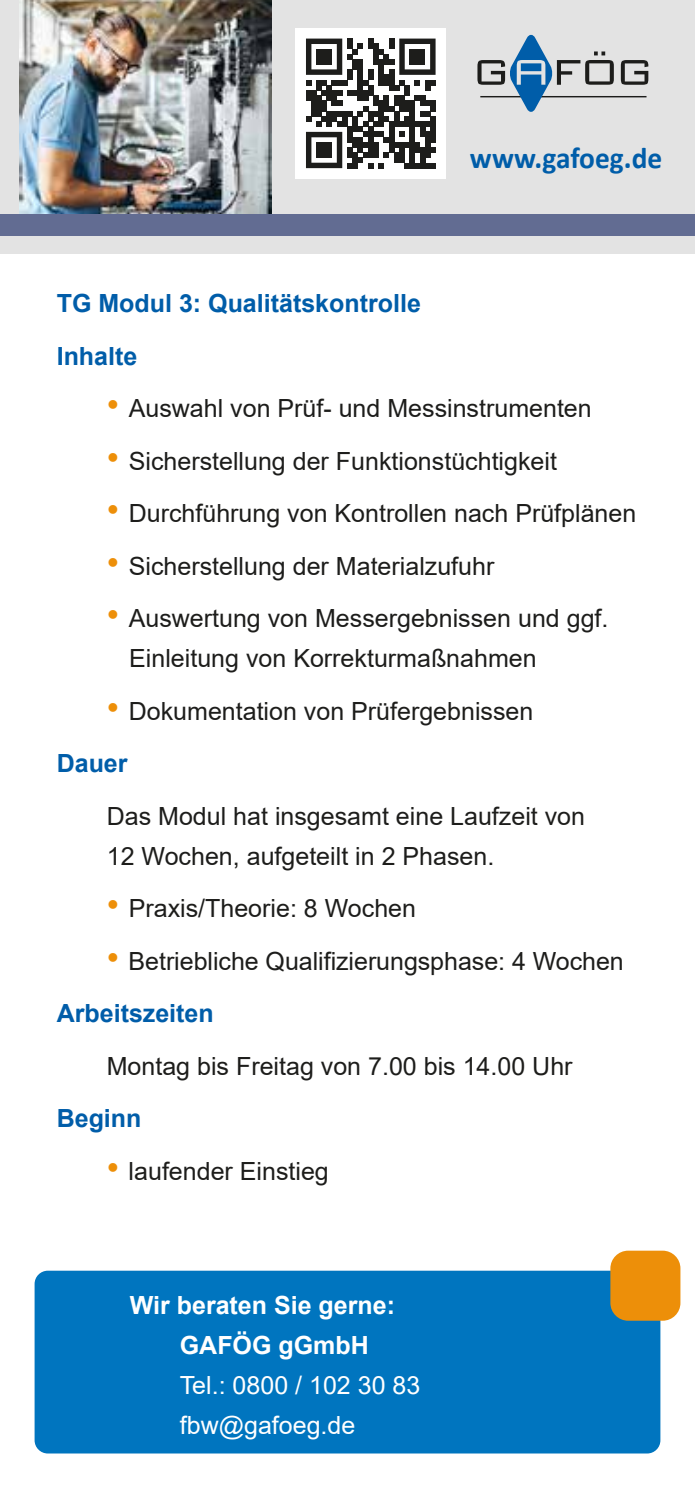
<style>
.page{position:relative;width:695px;height:1489px;background:#fff}
.page>*{position:absolute;margin:0;border:0;box-sizing:border-box;transform-origin:0 0}
.t1{font:700 30px "Calibri";color:#005da9}
.t2{font:25px/40px "Arial";color:#1d1d1b}
.t3{font:700 25px/52.5px "Arial";color:#005da9}
.t4{font:25px/40px "Arial";color:#fff}
.t5{font:700 25px/40px "Arial";color:#fff}
.s1{font-size:35px;color:#ed8f09}
.s2{font-weight:700;color:#005da9}
</style>
<div class="page">
<div style="left:0;top:0;width:694px;height:253px;background:#e3e3e3"></div>
<hr style="left:480px;top:96px;width:166px;height:1px;background:#1d1d1b">
<svg style="left:620px;top:60px;width:28px;height:25px"></svg>
<svg style="left:477px;top:34px;width:136px;height:78px"></svg>
<img style="left:20px;top:0;width:251px;height:214px">
<div style="left:0;top:214px;width:694px;height:22px;background:#626c92"></div>
<div style="left:295px;top:28px;width:151px;height:150px;background:#fff"></div>
<svg style="left:306px;top:39px;width:129px;height:129px"></svg>
<div style="left:316px;top:49px;width:16px;height:15px;background:#1d1d1b"></div>
<div style="left:409px;top:49px;width:16px;height:15px;background:#1d1d1b"></div>
<div style="left:316px;top:142px;width:16px;height:16px;background:#1d1d1b"></div>
<div style="left:35px;top:1271px;width:624px;height:181px;background:#0075bf;border-radius:12px"></div>
<div style="left:35px;top:1270px;width:625px;height:183px;border:2px solid #0075bf;border-radius:12px"></div>
<div style="left:610px;top:1250px;width:70px;height:70px;background:#ed8f09;border-radius:18px"></div>
<p class="t1" style="left:470px;top:136px;width:194px">www.gafoeg.de</p>
<p class="t3" style="left:57px;top:277px;width:365px">TG Modul 3: Qualitätskontrolle<br>Inhalte</p>
<p class="t2" style="left:107px;top:388px;width:486px"><span class="s1">•</span> Auswahl von Prüf- und Messinstrumenten</p>
<p class="t2" style="left:107px;top:440px;width:451px"><span class="s1">•</span> Sicherstellung der Funktionstüchtigkeit</p>
<p class="t2" style="left:107px;top:493px;width:531px"><span class="s1">•</span> Durchführung von Kontrollen nach Prüfplänen</p>
<p class="t2" style="left:107px;top:545px;width:389px"><span class="s1">•</span> Sicherstellung der Materialzufuhr</p>
<p class="t2" style="left:129px;top:598px;width:480px;text-indent:-23px"><span class="s1">•</span> Auswertung von Messergebnissen und ggf.<br>Einleitung von Korrekturmaßnahmen</p>
<p class="t2" style="left:57px;top:684px;width:478px;line-height:52.5px;text-indent:50px"><span class="s1">•</span> Dokumentation von Prüfergebnissen<br><span class="s2">Dauer</span></p>
<p class="t2" style="left:107px;top:795px;width:479px">Das Modul hat insgesamt eine Laufzeit von<br>12 Wochen, aufgeteilt in 2 Phasen.</p>
<p class="t2" style="left:107px;top:888px;width:311px"><span class="s1">•</span> Praxis/Theorie: 8 Wochen</p>
<p class="t2" style="left:57px;top:934px;width:568px;line-height:52.5px;text-indent:50px"><span class="s1">•</span> Betriebliche Qualifizierungsphase: 4 Wochen<br><span class="s2">Arbeitszeiten</span></p>
<p class="t2" style="left:107px;top:1045px;width:467px">Montag bis Freitag von 7.00 bis 14.00 Uhr</p>
<p class="t3" style="left:57px;top:1092px;width:86px">Beginn</p>
<p class="t2" style="left:107px;top:1150px;width:223px"><span class="s1">•</span> laufender Einstieg</p>
<p class="t5" style="left:180px;top:1285px;width:217px;text-indent:-50px">Wir beraten Sie gerne:<br>GAFÖG gGmbH</p>
<p class="t4" style="left:180px;top:1365px;width:242px">Tel.: 0800 / 102 30 83 fbw@gafoeg.de</p>
</div>
